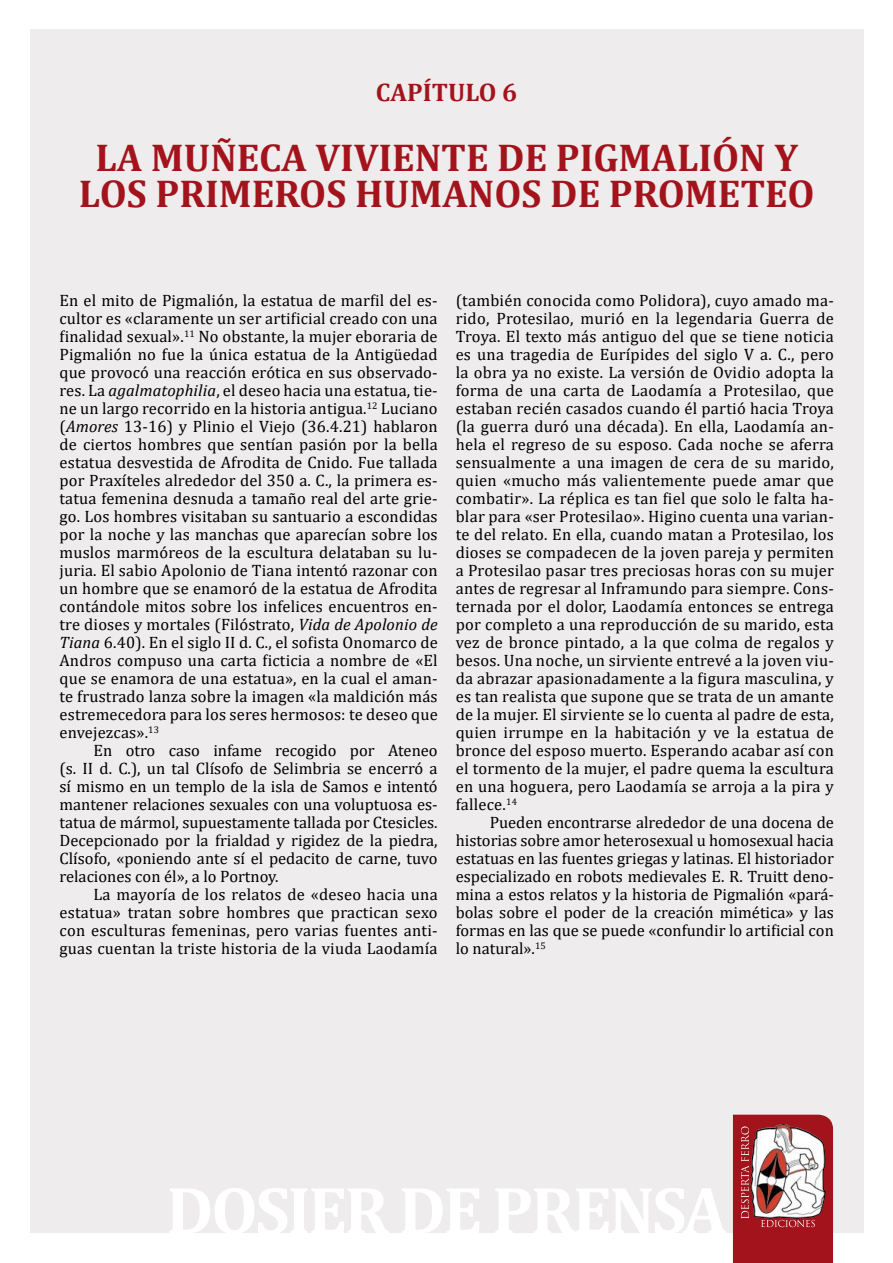
<style>
.page{position:relative;width:893px;height:1263px;background:#fff}
.page>*{position:absolute;margin:0;border:0;box-sizing:border-box;transform-origin:0 0}
.t1{font:700 39px/36px "Cambria";color:#a3131c;text-align:center}
.t2{font:700 25.5px "Cambria";color:#a3131c}
.t3{font:16.5px/18px "Cambria";letter-spacing:.01em;color:#000;text-align:justify}
.s1{font-style:italic}
</style>
<div class="page">
<div style="left:30px;top:30px;width:833px;height:1203px;background:#eeecec"></div>
<svg style="left:733px;top:1115px;width:100px;height:148px;background:#b25c60"></svg>
<h2 class="t2" style="left:376px;top:74px;width:143px">CAPÍTULO 6</h2>
<h1 class="t1" style="left:79px;top:138px;width:737px">LA MUÑECA VIVIENTE DE PIGMALIÓN Y<br>LOS PRIMEROS HUMANOS DE PROMETEO</h1>
<p class="t3" style="left:60px;top:291px;width:380px">En el mito de Pigmalión, la estatua de marfil del es&shy;cultor es «claramente un ser artificial creado con una finalidad sexual».<sup>11</sup> No obstante, la mujer eboraria de Pigmalión no fue la única estatua de la Antigüedad que provocó una reacción erótica en sus observado&shy;res. La <span class="s1">agalmatophilia</span>, el deseo hacia una estatua, tie&shy;ne un largo recorrido en la historia antigua.<sup>12</sup> Luciano (<span class="s1">Amores</span> 13-16) y Plinio el Viejo (36.4.21) hablaron de ciertos hombres que sentían pasión por la bella estatua desvestida de Afrodita de Cnido. Fue tallada por Praxíteles alrededor del 350 a. C., la primera es&shy;tatua femenina desnuda a tamaño real del arte grie&shy;go. Los hombres visitaban su santuario a escondidas por la noche y las manchas que aparecían sobre los muslos marmóreos de la escultura delataban su lu&shy;juria. El sabio Apolonio de Tiana intentó razonar con un hombre que se enamoró de la estatua de Afrodita contándole mitos sobre los infelices encuentros en&shy;tre dioses y mortales (Filóstrato, <span class="s1">Vida de Apolonio de Tiana</span> 6.40). En el siglo II d. C., el sofista Onomarco de Andros compuso una carta ficticia a nombre de «El que se enamora de una estatua», en la cual el aman&shy;te frustrado lanza sobre la imagen «la maldición más estremecedora para los seres hermosos: te deseo que envejezcas».<sup>13</sup></p>
<p class="t3" style="left:60px;top:741px;width:380px;text-indent:34px">En otro caso infame recogido por Ateneo (s. II d. C.), un tal Clísofo de Selimbria se encerró a sí mismo en un templo de la isla de Samos e intentó mantener relaciones sexuales con una voluptuosa es&shy;tatua de mármol, supuestamente tallada por Ctesicles.<br>Decepcionado por la frialdad y rigidez de la piedra, Clísofo, «poniendo ante sí el pedacito de carne, tuvo relaciones con él», a lo Portnoy.</p>
<p class="t3" style="left:60px;top:885px;width:380px;text-indent:34px">La mayoría de los relatos de «deseo hacia una estatua» tratan sobre hombres que practican sexo con esculturas femeninas, pero varias fuentes anti&shy;guas cuentan la triste historia de la viuda Laodamía</p>
<p class="t3" style="left:456px;top:291px;width:380px">(también conocida como Polidora), cuyo amado ma&shy;rido, Protesilao, murió en la legendaria Guerra de Troya. El texto más antiguo del que se tiene noticia es una tragedia de Eurípides del siglo V a. C., pero la obra ya no existe. La versión de Ovidio adopta la forma de una carta de Laodamía a Protesilao, que estaban recién casados cuando él partió hacia Troya (la guerra duró una década). En ella, Laodamía an&shy;hela el regreso de su esposo. Cada noche se aferra sensualmente a una imagen de cera de su marido, quien «mucho más valientemente puede amar que combatir». La réplica es tan fiel que solo le falta ha&shy;blar para «ser Protesilao». Higino cuenta una varian&shy;te del relato. En ella, cuando matan a Protesilao, los dioses se compadecen de la joven pareja y permiten a Protesilao pasar tres preciosas horas con su mujer antes de regresar al Inframundo para siempre. Cons&shy;ternada por el dolor, Laodamía entonces se entrega por completo a una reproducción de su marido, esta vez de bronce pintado, a la que colma de regalos y besos. Una noche, un sirviente entrevé a la joven viu&shy;da abrazar apasionadamente a la figura masculina, y es tan realista que supone que se trata de un amante de la mujer. El sirviente se lo cuenta al padre de esta, quien irrumpe en la habitación y ve la estatua de bronce del esposo muerto. Esperando acabar así con el tormento de la mujer, el padre quema la escultura en una hoguera, pero Laodamía se arroja a la pira y fallece.<sup>14</sup></p>
<p class="t3" style="left:456px;top:813px;width:380px;text-indent:34px">Pueden encontrarse alrededor de una docena de historias sobre amor heterosexual u homosexual hacia estatuas en las fuentes griegas y latinas. El historiador especializado en robots medievales E. R. Truitt deno&shy;mina a estos relatos y la historia de Pigmalión «pará&shy;bolas sobre el poder de la creación mimética» y las formas en las que se puede «confundir lo artificial con lo natural».<sup>15</sup></p>
</div>
